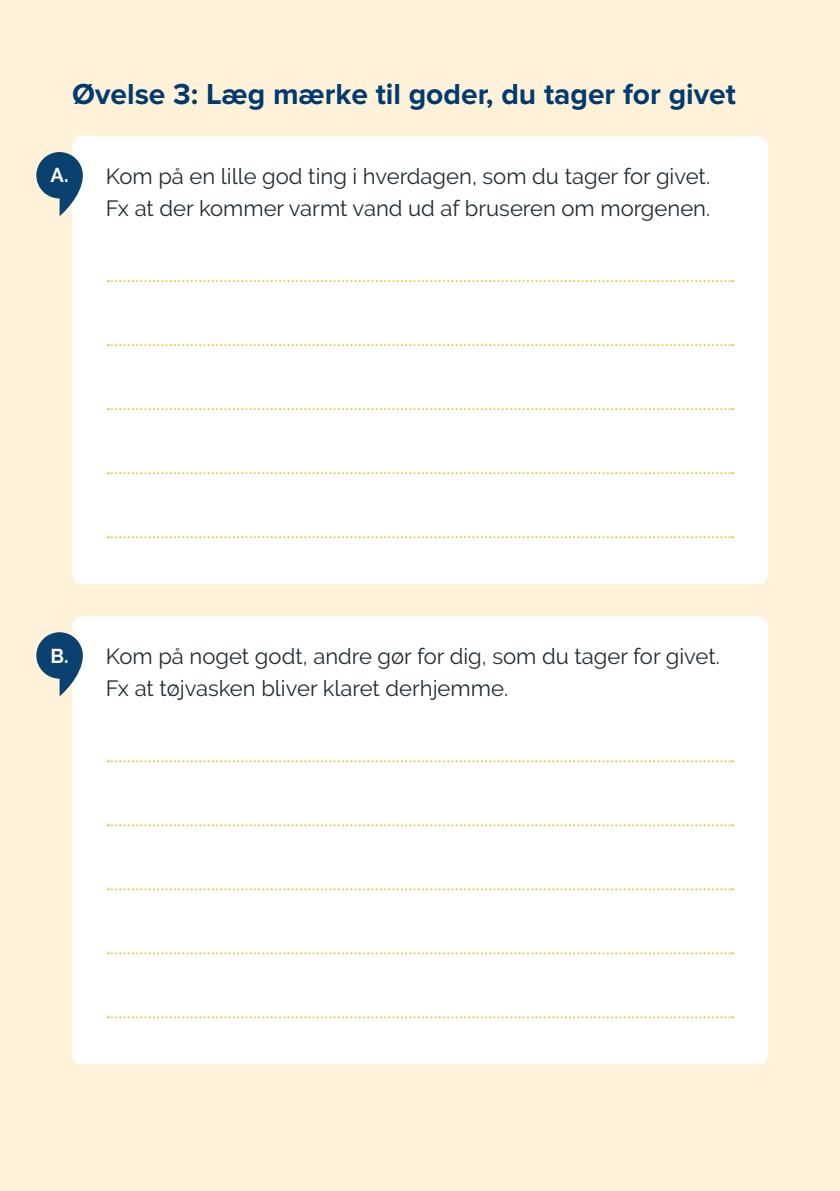
<style>
.page{position:relative;width:840px;height:1191px;background:#fff}
.page>*{position:absolute;margin:0;border:0;box-sizing:border-box;transform-origin:0 0}
.t1{font:700 30px "Proxima Nova";color:#003b70}
.t2{font:22px/32px "Raleway";color:#232c32}
.t3{font:700 20px "Raleway";color:#fff}
</style>
<div class="page">
<div style="left:0;top:0;width:839px;height:1191px;background:#fff2d8"></div>
<div style="left:72px;top:136px;width:695px;height:448px;background:#fff;border-radius:10px"></div>
<div style="left:72px;top:616px;width:695px;height:448px;background:#fff;border-radius:10px"></div>
<svg style="left:36px;top:152px;width:47px;height:64px"></svg>
<svg style="left:36px;top:632px;width:47px;height:64px"></svg>
<svg style="left:108px;top:280px;width:624px;height:2px"></svg>
<svg style="left:108px;top:760px;width:624px;height:2px"></svg>
<svg style="left:108px;top:344px;width:624px;height:2px"></svg>
<svg style="left:108px;top:824px;width:624px;height:2px"></svg>
<svg style="left:108px;top:472px;width:624px;height:2px"></svg>
<svg style="left:108px;top:952px;width:624px;height:2px"></svg>
<svg style="left:108px;top:408px;width:624px;height:2px"></svg>
<svg style="left:108px;top:888px;width:624px;height:2px"></svg>
<svg style="left:108px;top:536px;width:624px;height:2px"></svg>
<svg style="left:108px;top:1016px;width:624px;height:2px"></svg>
<h1 class="t1" style="left:72px;top:77px;width:665px">Øvelse 3: Læg mærke til goder, du tager for givet</h1>
<p class="t3" style="left:51px;top:164px;width:19px">A.</p>
<p class="t2" style="left:106px;top:160px;width:605px">Kom på en lille god ting i hverdagen, som du tager for givet.<br>Fx at der kommer varmt vand ud af bruseren om morgenen.</p>
<p class="t3" style="left:50px;top:644px;width:20px">B.</p>
<p class="t2" style="left:106px;top:640px;width:615px">Kom på noget godt, andre gør for dig, som du tager for givet.<br>Fx at tøjvasken bliver klaret derhjemme.</p>
</div>
